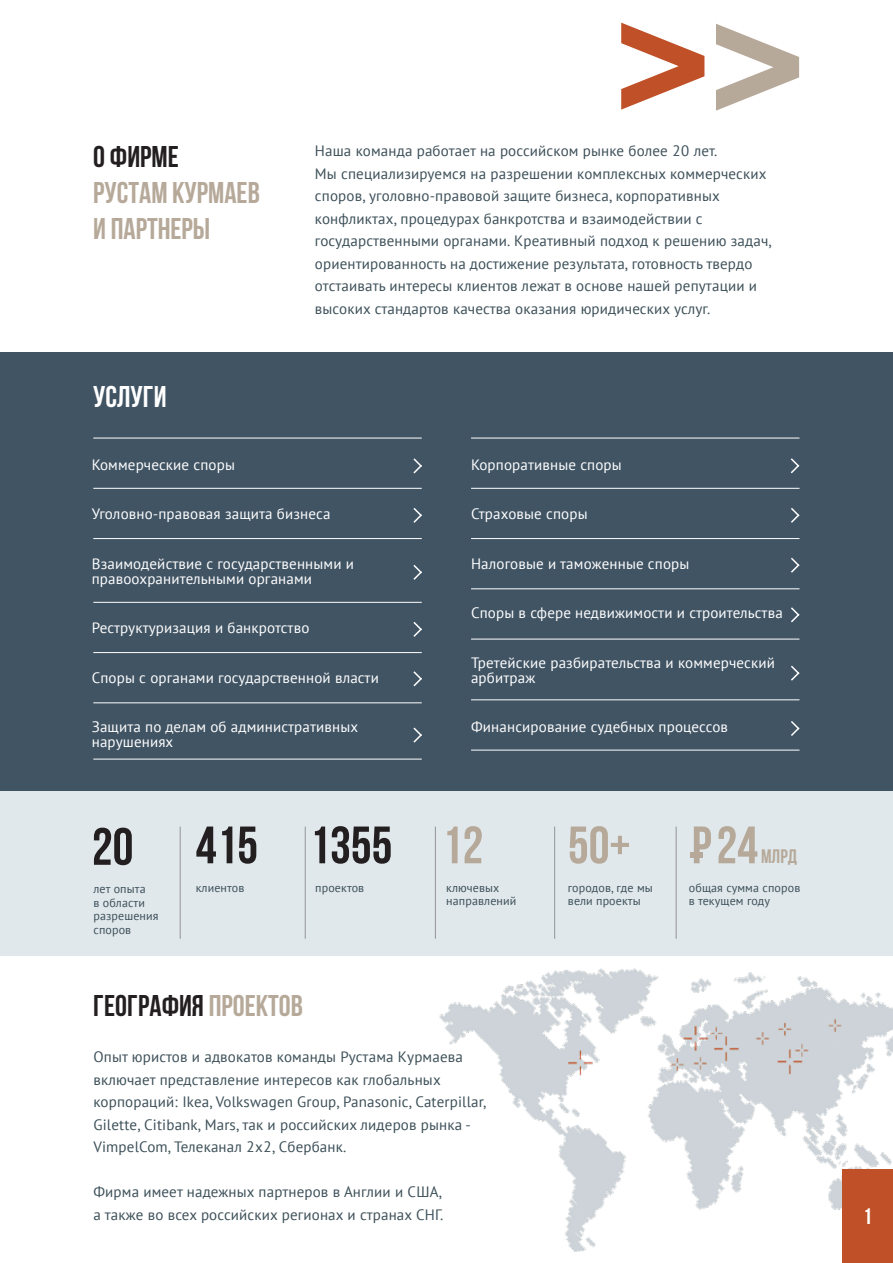
<style>
.page{position:relative;width:893px;height:1263px;background:#fff}
.page>*{position:absolute;margin:0;border:0;box-sizing:border-box;transform-origin:0 0}
.t1{font:700 52.5px "Bebas Neue";color:#231f20}
.t2{font:700 52.5px "Bebas Neue";color:#b6a999}
.t3{font:700 30px "Bebas Neue";color:#231f20}
.t4{font:700 30px/36px "Bebas Neue";color:#b6a999}
.t5{font:700 30px "Bebas Neue";color:#fff}
.t6{font:700 22.5px "Bebas Neue";color:#fff}
.t7{font:700 19.5px "Bebas Neue";color:#b6a999}
.t8{font:15px/22.5px "PT Sans";letter-spacing:.01em;color:#3c4f58}
.t9{font:15px/15px "PT Sans";letter-spacing:.01em;color:#fff}
.t10{font:12px/13.5px "PT Sans";letter-spacing:.01em;color:#3c4f58}
.s1{color:#b6a999}
</style>
<div class="page">
<img style="left:439px;top:969px;width:454px;height:282px">
<div style="left:0;top:352px;width:893px;height:439px;background:#415464"></div>
<div style="left:842px;top:1169px;width:51px;height:94px;background:#bf5027"></div>
<div style="left:0;top:791px;width:893px;height:164px;background:#e0e8ec"></div>
<hr style="left:180px;top:826px;width:1px;height:113px;background:#939598">
<hr style="left:305px;top:826px;width:1px;height:113px;background:#939598">
<hr style="left:435px;top:826px;width:1px;height:113px;background:#939598">
<hr style="left:554px;top:826px;width:1px;height:113px;background:#939598">
<hr style="left:676px;top:826px;width:1px;height:113px;background:#939598">
<hr style="left:93px;top:438px;width:329px;height:1px;background:#fff">
<hr style="left:93px;top:488px;width:329px;height:1px;background:#fff">
<hr style="left:93px;top:538px;width:329px;height:1px;background:#fff">
<hr style="left:93px;top:602px;width:329px;height:1px;background:#fff">
<hr style="left:93px;top:652px;width:329px;height:1px;background:#fff">
<hr style="left:93px;top:702px;width:329px;height:1px;background:#fff">
<hr style="left:93px;top:759px;width:329px;height:1px;background:#fff">
<hr style="left:471px;top:438px;width:328px;height:1px;background:#fff">
<hr style="left:471px;top:488px;width:328px;height:1px;background:#fff">
<hr style="left:471px;top:538px;width:328px;height:1px;background:#fff">
<hr style="left:471px;top:588px;width:328px;height:1px;background:#fff">
<hr style="left:471px;top:639px;width:328px;height:1px;background:#fff">
<hr style="left:471px;top:699px;width:328px;height:1px;background:#fff">
<hr style="left:471px;top:750px;width:328px;height:1px;background:#fff">
<svg style="left:413px;top:458px;width:9px;height:16px"></svg>
<svg style="left:413px;top:508px;width:9px;height:15px"></svg>
<svg style="left:413px;top:565px;width:9px;height:15px"></svg>
<svg style="left:413px;top:622px;width:9px;height:15px"></svg>
<svg style="left:413px;top:671px;width:9px;height:16px"></svg>
<svg style="left:413px;top:727px;width:9px;height:16px"></svg>
<svg style="left:790px;top:458px;width:10px;height:16px"></svg>
<svg style="left:791px;top:508px;width:9px;height:15px"></svg>
<svg style="left:791px;top:557px;width:9px;height:16px"></svg>
<svg style="left:791px;top:607px;width:9px;height:16px"></svg>
<svg style="left:791px;top:665px;width:9px;height:16px"></svg>
<svg style="left:791px;top:721px;width:9px;height:15px"></svg>
<svg style="left:621px;top:23px;width:83px;height:87px"></svg>
<svg style="left:716px;top:24px;width:83px;height:87px"></svg>
<svg style="left:694px;top:826px;width:17px;height:37px"></svg>
<div style="left:690px;top:852px;width:13px;height:6px;background:#b6a999"></div>
<h2 class="t3" style="left:93px;top:140px;width:87px">О ФИРМЕ</h2>
<h2 class="t4" style="left:93px;top:174px;width:168px">РУСТАМ КУРМАЕВ<br>И ПАРТНЕРЫ</h2>
<h2 class="t5" style="left:93px;top:381px;width:75px">УСЛУГИ</h2>
<p class="t8" style="left:315px;top:139px;width:458px">Наша команда работает на российском рынке более 20 лет.<br>Мы специализируемся на разрешении комплексных коммерческих споров, уголовно-правовой защите бизнеса, корпоративных конфликтах, процедурах банкротства и взаимодействии с государственными органами. Креативный подход к решению задач, ориентированность на достижение результата, готовность твердо отстаивать интересы клиентов лежат в основе нашей репутации и высоких стандартов качества оказания юридических услуг.</p>
<p class="t9" style="left:92px;top:457px;width:145px">Коммерческие споры</p>
<p class="t9" style="left:92px;top:506px;width:240px">Уголовно-правовая защита бизнеса</p>
<p class="t9" style="left:92px;top:556px;width:264px">Взаимодействие с государственными и правоохранительными органами</p>
<p class="t9" style="left:92px;top:620px;width:219px">Реструктуризация и банкротство</p>
<p class="t9" style="left:92px;top:670px;width:289px">Споры с органами государственной власти</p>
<p class="t9" style="left:92px;top:719px;width:268px">Защита по делам об административных нарушениях</p>
<h1 class="t1" style="left:92px;top:818px;width:43px">20</h1>
<p class="t10" style="left:93px;top:882px;width:67px">лет опыта<br>в области разрешения споров</p>
<h1 class="t1" style="left:196px;top:816px;width:64px">415</h1>
<p class="t10" style="left:196px;top:880px;width:50px">клиентов</p>
<h1 class="t1" style="left:309px;top:816px;width:85px">1355</h1>
<p class="t10" style="left:315px;top:880px;width:51px">проектов</p>
<h2 class="t3" style="left:93px;top:989px;width:211px">ГЕОГРАФИЯ <span class="s1">ПРОЕКТОВ</span></h2>
<p class="t9" style="left:471px;top:457px;width:152px">Корпоративные споры</p>
<p class="t9" style="left:471px;top:506px;width:118px">Страховые споры</p>
<p class="t9" style="left:471px;top:556px;width:220px">Налоговые и таможенные споры</p>
<p class="t9" style="left:471px;top:605px;width:313px">Споры в сфере недвижимости и строительства</p>
<p class="t9" style="left:471px;top:655px;width:305px">Третейские разбирательства и коммерческий арбитраж</p>
<p class="t9" style="left:471px;top:719px;width:258px">Финансирование судебных процессов</p>
<h1 class="t2" style="left:442px;top:816px;width:43px">12</h1>
<p class="t10" style="left:446px;top:880px;width:72px">ключевых направлений</p>
<h1 class="t2" style="left:568px;top:816px;width:64px">50+</h1>
<p class="t10" style="left:568px;top:880px;width:86px">городов, где мы вели проекты</p>
<h1 class="t2" style="left:716px;top:816px;width:43px">24</h1>
<h3 class="t7" style="left:761px;top:846px;width:38px">млрд</h3>
<p class="t10" style="left:689px;top:880px;width:113px">общая сумма споров в текущем году</p>
<p class="t8" style="left:93px;top:1045px;width:394px">Опыт юристов и адвокатов команды Рустама Курмаева включает представление интересов как глобальных корпораций: Ikea, Volkswagen Group, Panasonic, Caterpillar, Gilette, Citibank, Mars, так и российских лидеров рынка - VimpelCom, Телеканал 2x2, Сбербанк.</p>
<p class="t8" style="left:93px;top:1180px;width:351px">Фирма имеет надежных партнеров в Англии и США, а также во всех российских регионах и странах СНГ.</p>
<h3 class="t6" style="left:863px;top:1204px;width:10px">1</h3>
</div>
